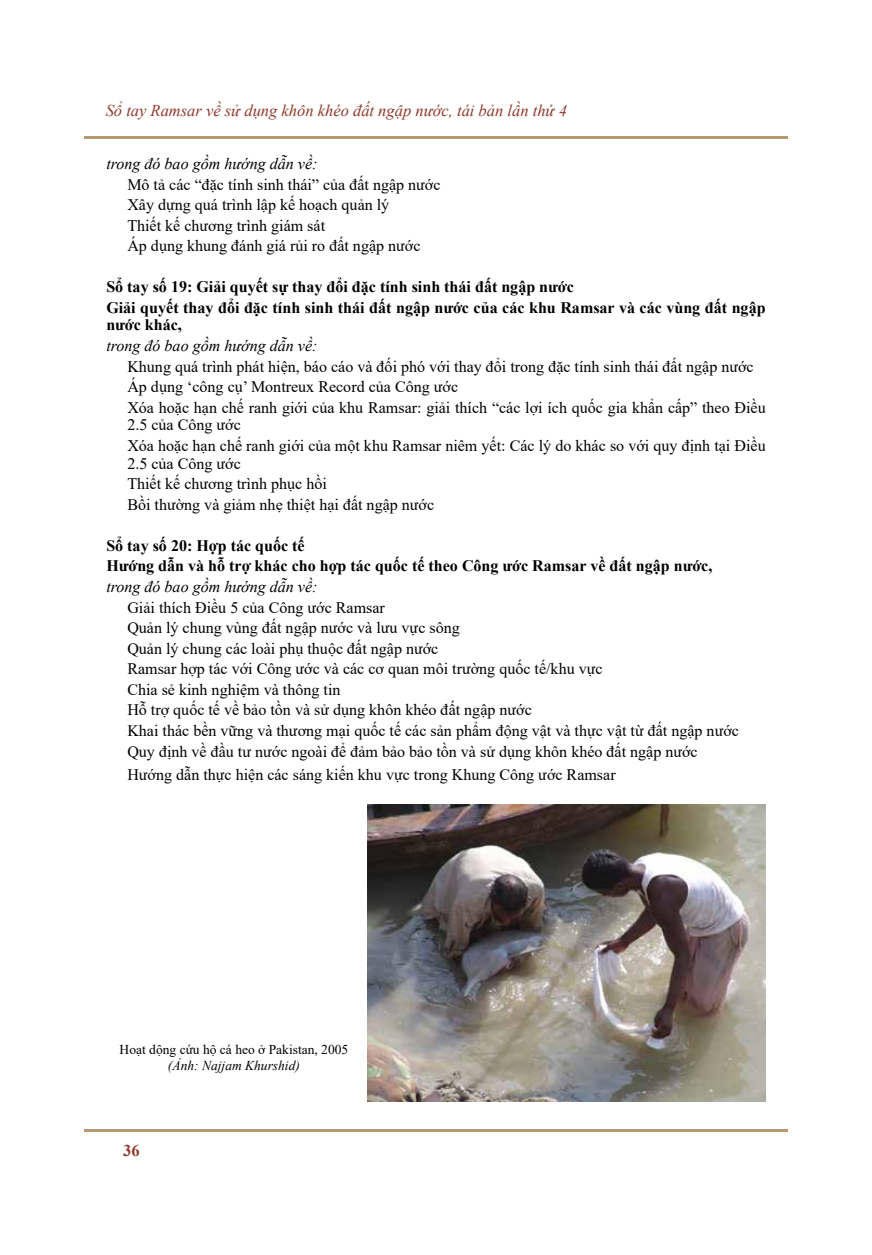
<style>
.page{position:relative;width:872px;height:1255px;background:#fff}
.page>*{position:absolute;margin:0;border:0;box-sizing:border-box;transform-origin:0 0}
.t1{font:italic 16.5px "Times New Roman";color:#8d3829}
.t2{font:700 16.5px "Times New Roman";color:#8d3829}
.t3{font:16.05px/20.5px "Times New Roman";color:#000}
.t4{font:700 16.05px/20.5px "Times New Roman";color:#000}
.t5{font:italic 16.05px "Times New Roman";color:#000}
.t6{font:13.5px "Times New Roman";color:#000}
.t7{font:italic 13.5px "Times New Roman";color:#000}
</style>
<div class="page">
<hr style="left:84px;top:136px;width:704px;height:3px;background:#b99874">
<hr style="left:84px;top:1128px;width:704px;height:3px;background:#b99874">
<img style="left:368px;top:804px;width:397px;height:297px">
<p class="t1" style="left:106px;top:99px;width:463px">Sổ tay Ramsar về sử dụng khôn khéo đất ngập nước, tái bản lần thứ 4</p>
<p class="t5" style="left:106px;top:152px;width:213px">trong đó bao gồm hướng dẫn về:</p>
<p class="t3" style="left:127px;top:173px;width:315px">Mô tả các “đặc tính sinh thái” của đất ngập nước Xây dựng quá trình lập kế hoạch quản lý<br>Thiết kế chương trình giám sát<br>Áp dụng khung đánh giá rủi ro đất ngập nước</p>
<p class="t4" style="left:106px;top:276px;width:661px">Sổ tay số 19: Giải quyết sự thay đổi đặc tính sinh thái đất ngập nước<br>Giải quyết thay đổi đặc tính sinh thái đất ngập nước của các khu Ramsar và các vùng đất ngập</p>
<p class="t4" style="left:106px;top:314px;width:77px">nước khác,</p>
<p class="t5" style="left:106px;top:335px;width:213px">trong đó bao gồm hướng dẫn về:</p>
<p class="t3" style="left:127px;top:356px;width:640px">Khung quá trình phát hiện, báo cáo và đối phó với thay đổi trong đặc tính sinh thái đất ngập nước<br>Áp dụng ‘công cụ’ Montreux Record của Công ước<br>Xóa hoặc hạn chế ranh giới của khu Ramsar: giải thích “các lợi ích quốc gia khẩn cấp” theo Điều</p>
<p class="t3" style="left:127px;top:414px;width:640px">2.5 của Công ước<br>Xóa hoặc hạn chế ranh giới của một khu Ramsar niêm yết: Các lý do khác so với quy định tại Điều</p>
<p class="t3" style="left:127px;top:452px;width:308px">2.5 của Công ước<br>Thiết kế chương trình phục hồi<br>Bồi thường và giảm nhẹ thiệt hại đất ngập nước</p>
<p class="t4" style="left:106px;top:534px;width:607px">Sổ tay số 20: Hợp tác quốc tế<br>Hướng dẫn và hỗ trợ khác cho hợp tác quốc tế theo Công ước Ramsar về đất ngập nước,</p>
<p class="t5" style="left:106px;top:576px;width:213px">trong đó bao gồm hướng dẫn về:</p>
<p class="t3" style="left:127px;top:596px;width:613px">Giải thích Điều 5 của Công ước Ramsar<br>Quản lý chung vùng đất ngập nước và lưu vực sông<br>Quản lý chung các loài phụ thuộc đất ngập nước<br>Ramsar hợp tác với Công ước và các cơ quan môi trường quốc tế/khu vực<br>Chia sẻ kinh nghiệm và thông tin<br>Hỗ trợ quốc tế về bảo tồn và sử dụng khôn khéo đất ngập nước<br>Khai thác bền vững và thương mại quốc tế các sản phẩm động vật và thực vật từ đất ngập nước Quy định về đầu tư nước ngoài để đảm bảo bảo tồn và sử dụng khôn khéo đất ngập nước</p>
<p class="t3" style="left:127px;top:763px;width:490px">Hướng dẫn thực hiện các sáng kiến khu vực trong Khung Công ước Ramsar</p>
<p class="t6" style="left:120px;top:1039px;width:230px">Hoạt dộng cứu hộ cá heo ở Pakistan, 2005</p>
<p class="t7" style="left:168px;top:1056px;width:134px">(Ảnh: Najjam Khurshid)</p>
<p class="t2" style="left:123px;top:1138px;width:18px">36</p>
</div>
